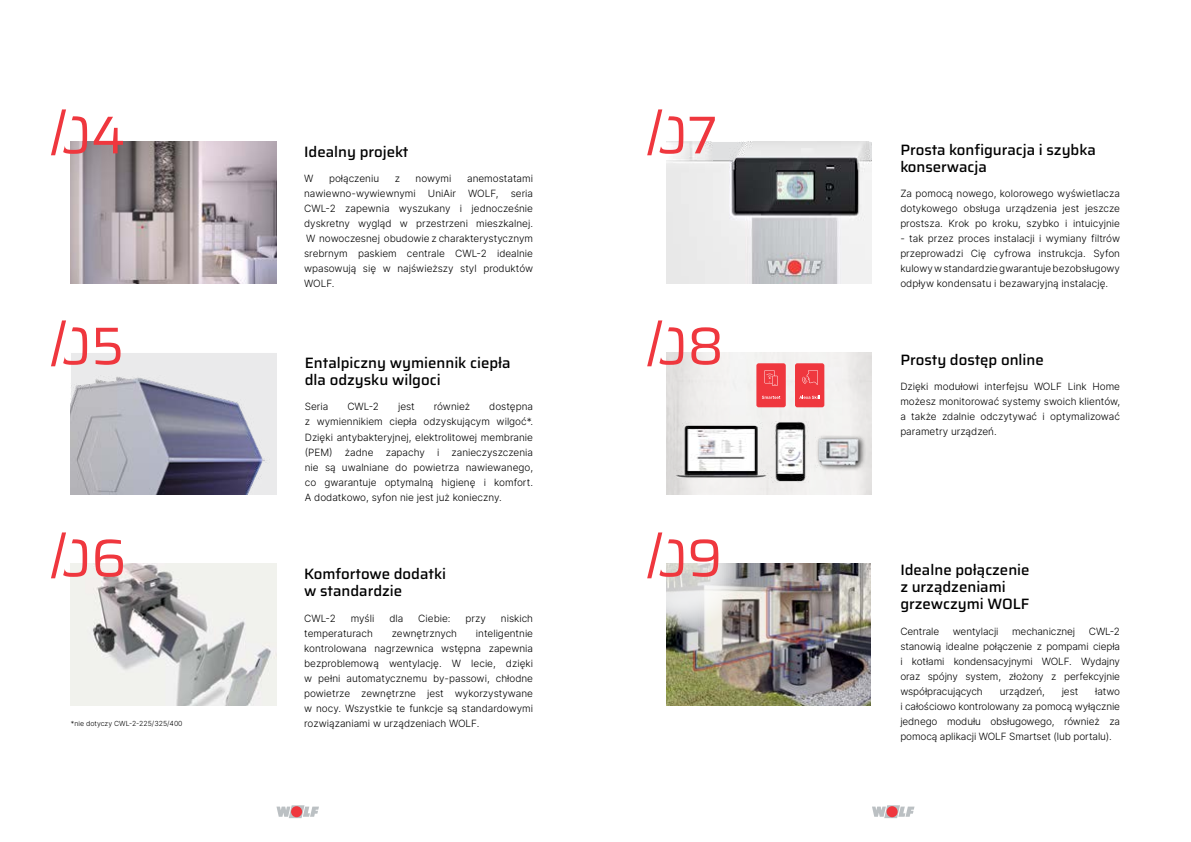
<style>
.page{position:relative;width:1191px;height:842px;background:#fff}
.page>*{position:absolute;margin:0;border:0;box-sizing:border-box;transform-origin:0 0}
.t1{font:100 53.2px "Saira";color:#ef373e}
.t2{font:100 15px/17px "Saira";color:#000}
.t3{font:300 10px/15px "Inter";color:#000;text-align:justify}
.t4{font:300 7px "Inter";color:#000}
</style>
<div class="page">
<svg style="left:276px;top:805px;width:43px;height:13px"></svg>
<div style="left:291px;top:806px;width:11px;height:11px;background:#ef373e;border-radius:50%"></div>
<svg style="left:872px;top:805px;width:42px;height:13px"></svg>
<div style="left:886px;top:806px;width:11px;height:11px;background:#ef373e;border-radius:50%"></div>
<img style="left:666px;top:353px;width:206px;height:142px">
<div style="left:816px;top:435px;width:50px;height:37px;background:#000;opacity:.75"></div>
<img style="left:815px;top:436px;width:47px;height:31px">
<img style="left:666px;top:405px;width:110px;height:73px">
<img style="left:772px;top:421px;width:36px;height:62px">
<div style="left:756px;top:363px;width:29px;height:44px;background:#ef373e;border-radius:2px"></div>
<svg style="left:762px;top:396px;width:18px;height:3px"></svg>
<svg style="left:764px;top:370px;width:13px;height:16px"></svg>
<div style="left:795px;top:363px;width:29px;height:44px;background:#ef373e;border-radius:2px"></div>
<svg style="left:799px;top:396px;width:21px;height:3px"></svg>
<svg style="left:802px;top:370px;width:15px;height:15px"></svg>
<img style="left:71px;top:353px;width:205px;height:142px">
<img style="left:71px;top:564px;width:205px;height:141px">
<img style="left:666px;top:142px;width:206px;height:141px">
<img style="left:666px;top:563px;width:204px;height:142px">
<img style="left:71px;top:142px;width:205px;height:141px">
<svg style="left:616px;top:495px;width:128px;height:136px"></svg>
<svg style="left:647px;top:109px;width:24px;height:57px"></svg>
<svg style="left:51px;top:109px;width:24px;height:57px"></svg>
<svg style="left:647px;top:320px;width:24px;height:57px"></svg>
<svg style="left:51px;top:320px;width:24px;height:57px"></svg>
<svg style="left:641px;top:530px;width:30px;height:59px"></svg>
<svg style="left:51px;top:532px;width:24px;height:57px"></svg>
<h1 class="t1" style="left:55px;top:92px;width:71px">04</h1>
<h1 class="t1" style="left:652px;top:92px;width:67px">07</h1>
<h2 class="t2" style="left:304px;top:142px;width:106px">Idealny projekt</h2>
<p class="t3" style="left:304px;top:171px;width:11px">W</p>
<p class="t3" style="left:329px;top:171px;width:52px">połączeniu</p>
<p class="t3" style="left:395px;top:171px;width:7px">z</p>
<p class="t3" style="left:415px;top:171px;width:37px">nowymi</p>
<p class="t3" style="left:304px;top:171px;width:230px;text-indent:163px">anemostatami nawiewno-wywiewnymi UniAir WOLF, seria CWL-2 zapewnia wyszukany i jednocześnie dyskretny wygląd w przestrzeni mieszkalnej.<br>W nowoczesnej obudowie z charakterystycznym srebrnym paskiem centrale CWL-2 idealnie wpasowują się w najświeższy styl produktów WOLF.</p>
<h1 class="t1" style="left:55px;top:303px;width:70px">05</h1>
<h1 class="t1" style="left:652px;top:303px;width:74px">08</h1>
<h2 class="t2" style="left:305px;top:354px;width:207px">Entalpiczny wymiennik ciepła dla odzysku wilgoci</h2>
<p class="t3" style="left:305px;top:399px;width:25px">Seria</p>
<p class="t3" style="left:347px;top:399px;width:33px">CWL-2</p>
<p class="t3" style="left:398px;top:399px;width:18px">jest</p>
<p class="t3" style="left:434px;top:399px;width:38px">również</p>
<p class="t3" style="left:305px;top:399px;width:230px;text-indent:184px">dostępna z wymiennikiem ciepła odzyskującym wilgoć*.<br>Dzięki antybakteryjnej, elektrolitowej membranie (PEM) żadne zapachy i zanieczyszczenia nie są uwalniane do powietrza nawiewanego, co gwarantuje optymalną higienę i komfort.<br>A dodatkowo, syfon nie jest już konieczny.</p>
<h1 class="t1" style="left:55px;top:515px;width:72px">06</h1>
<h1 class="t1" style="left:652px;top:515px;width:72px">09</h1>
<h2 class="t2" style="left:304px;top:565px;width:144px">Komfortowe dodatki w standardzie</h2>
<p class="t3" style="left:304px;top:610px;width:33px">CWL-2</p>
<p class="t3" style="left:351px;top:610px;width:25px">myśli</p>
<p class="t3" style="left:389px;top:610px;width:15px">dla</p>
<p class="t3" style="left:418px;top:610px;width:34px">Ciebie:</p>
<p class="t3" style="left:465px;top:610px;width:22px">przy</p>
<p class="t3" style="left:501px;top:610px;width:34px">niskich</p>
<p class="t3" style="left:304px;top:625px;width:70px">temperaturach</p>
<p class="t3" style="left:392px;top:625px;width:67px">zewnętrznych</p>
<p class="t3" style="left:304px;top:625px;width:230px;text-indent:172px">inteligentnie kontrolowana nagrzewnica wstępna zapewnia bezproblemową wentylację. W lecie, dzięki w pełni automatycznemu by-passowi, chłodne powietrze zewnętrzne jest wykorzystywane w nocy. Wszystkie te funkcje są standardowymi rozwiązaniami w urządzeniach WOLF.</p>
<p class="t4" style="left:71px;top:718px;width:113px">*nie dotyczy CWL-2-225/325/400</p>
<h2 class="t2" style="left:900px;top:140px;width:197px">Prosta konfiguracja i szybka konserwacja</h2>
<p class="t3" style="left:900px;top:186px;width:221px">Za pomocą nowego, kolorowego wyświetlacza dotykowego obsługa urządzenia jest jeszcze prostsza. Krok po kroku, szybko i intuicyjnie</p>
<p class="t3" style="left:900px;top:231px;width:221px">- tak przez proces instalacji i wymiany filtrów przeprowadzi Cię cyfrowa instrukcja. Syfon kulowy w standardzie gwarantuje bezobsługowy odpływ kondensatu i bezawaryjną instalację.</p>
<h2 class="t2" style="left:900px;top:351px;width:145px">Prosty dostęp online</h2>
<p class="t3" style="left:900px;top:379px;width:221px">Dzięki modułowi interfejsu WOLF Link Home możesz monitorować systemy swoich klientów, a także zdalnie odczytywać i optymalizować parametry urządzeń.</p>
<h2 class="t2" style="left:900px;top:561px;width:131px">Idealne połączenie z urządzeniami grzewczymi WOLF</h2>
<p class="t3" style="left:900px;top:624px;width:40px">Centrale</p>
<p class="t3" style="left:953px;top:624px;width:47px">wentylacji</p>
<p class="t3" style="left:1012px;top:624px;width:65px">mechanicznej</p>
<p class="t3" style="left:900px;top:624px;width:221px;text-indent:188px">CWL-2 stanowią idealne połączenie z pompami ciepła i kotłami kondensacyjnymi WOLF. Wydajny oraz spójny system, złożony z perfekcyjnie współpracujących</p>
<p class="t3" style="left:999px;top:684px;width:46px">urządzeń,</p>
<p class="t3" style="left:1061px;top:684px;width:18px">jest</p>
<p class="t3" style="left:900px;top:684px;width:221px;text-indent:195px">łatwo i całościowo kontrolowany za pomocą wyłącznie jednego modułu obsługowego, również za pomocą aplikacji WOLF Smartset (lub portalu).</p>
</div>
